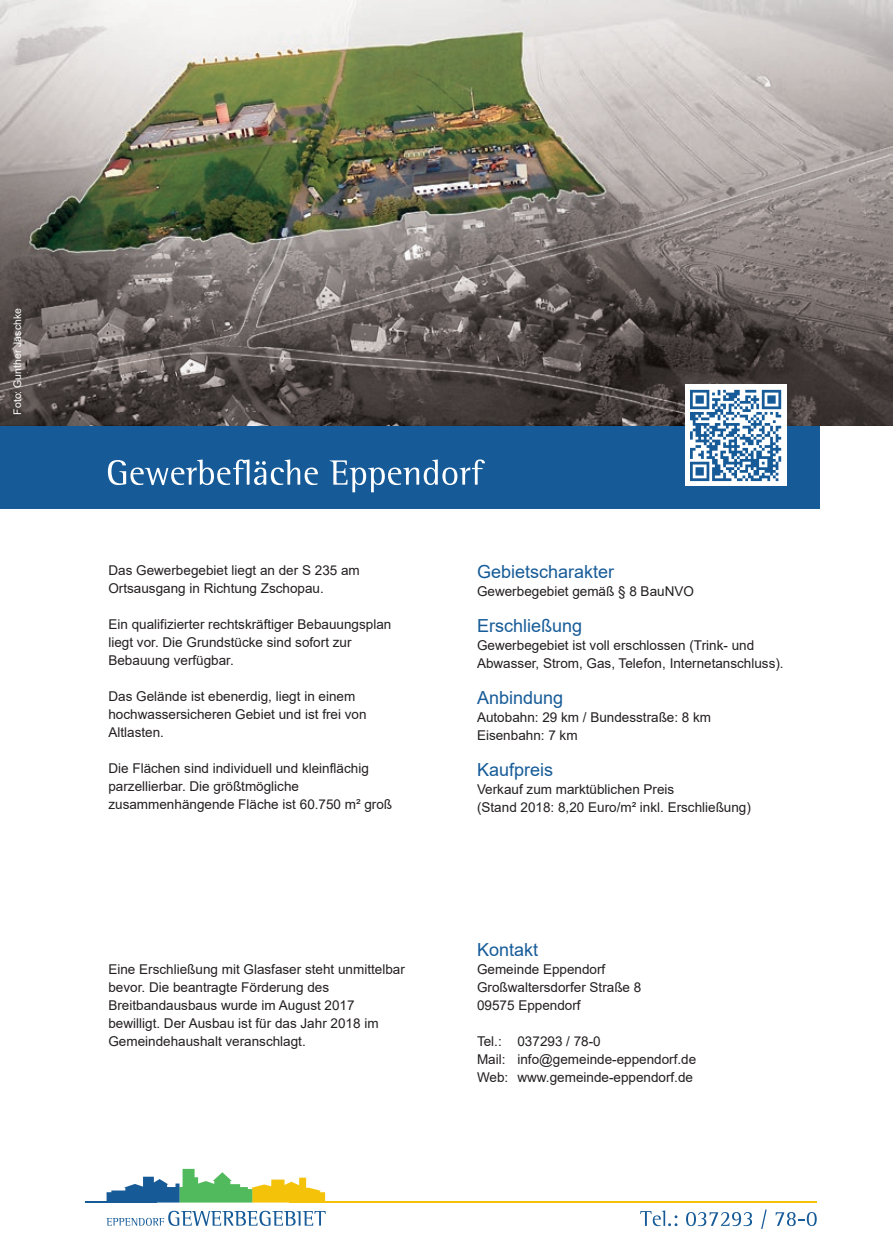
<style>
.page{position:relative;width:893px;height:1259px;background:#fff}
.page>*{position:absolute;margin:0;border:0;box-sizing:border-box;transform-origin:0 0}
.t1{font:18px "Arial";color:#165b98}
.t2{font:13.5px/18px "Arial";color:#231f20}
.t3{font:10.5px "Arial";color:#fff}
</style>
<div class="page">
<div style="left:0;top:310px;width:820px;height:198px;background:#165b98"></div>
<svg style="left:106px;top:1210px;width:220px;height:16px"></svg>
<svg style="left:107px;top:1168px;width:218px;height:34px"></svg>
<hr style="left:85px;top:1200px;width:72px;height:2px;background:#165b98">
<hr style="left:289px;top:1200px;width:528px;height:2px;background:#f3c209">
<svg style="left:108px;top:459px;width:210px;height:26px"></svg>
<svg style="left:330px;top:459px;width:155px;height:33px"></svg>
<img style="left:0;top:0;width:893px;height:425px">
<div style="left:685px;top:384px;width:101px;height:102px;background:#fff"></div>
<svg style="left:690px;top:390px;width:91px;height:91px"></svg>
<svg style="left:640px;top:1210px;width:37px;height:16px"></svg>
<svg style="left:686px;top:1212px;width:66px;height:14px"></svg>
<svg style="left:761px;top:1209px;width:6px;height:20px"></svg>
<svg style="left:776px;top:1212px;width:41px;height:14px"></svg>
<p class="t3" style="left:10px;top:414px;width:108px;rotate:-90deg">Foto: Gunther Jäschke</p>
<p class="t2" style="left:108px;top:561px;width:253px">Das Gewerbegebiet liegt an der S 235 am<br>Ortsausgang in Richtung Zschopau.</p>
<p class="t2" style="left:108px;top:615px;width:284px">Ein qualifizierter rechtskräftiger Bebauungsplan liegt vor. Die Grundstücke sind sofort zur<br>Bebauung verfügbar.</p>
<p class="t2" style="left:108px;top:687px;width:260px">Das Gelände ist ebenerdig, liegt in einem hochwassersicheren Gebiet und ist frei von<br>Altlasten.</p>
<p class="t2" style="left:108px;top:759px;width:285px">Die Flächen sind individuell und kleinflächig parzellierbar. Die größtmögliche zusammenhängende Fläche ist 60.750 m² groß</p>
<p class="t2" style="left:108px;top:960px;width:298px">Eine Erschließung mit Glasfaser steht unmittelbar bevor. Die beantragte Förderung des Breitbandausbaus wurde im August 2017 bewilligt. Der Ausbau ist für das Jahr 2018 im Gemeindehaushalt veranschlagt.</p>
<h1 class="t1" style="left:477px;top:559px;width:139px">Gebietscharakter</h1>
<p class="t2" style="left:477px;top:582px;width:218px">Gewerbegebiet gemäß § 8 BauNVO</p>
<h1 class="t1" style="left:477px;top:613px;width:107px">Erschließung</h1>
<p class="t2" style="left:477px;top:636px;width:308px">Gewerbegebiet ist voll erschlossen (Trink- und<br>Abwasser, Strom, Gas, Telefon, Internetanschluss).</p>
<h1 class="t1" style="left:477px;top:685px;width:88px">Anbindung</h1>
<p class="t2" style="left:477px;top:708px;width:236px">Autobahn: 29 km / Bundesstraße: 8 km<br>Eisenbahn: 7 km</p>
<h1 class="t1" style="left:477px;top:757px;width:78px">Kaufpreis</h1>
<p class="t2" style="left:477px;top:780px;width:275px">Verkauf zum marktüblichen Preis<br>(Stand 2018: 8,20 Euro/m² inkl. Erschließung)</p>
<h1 class="t1" style="left:477px;top:937px;width:63px">Kontakt</h1>
<p class="t2" style="left:477px;top:960px;width:166px">Gemeinde Eppendorf<br>Großwaltersdorfer Straße 8<br>09575 Eppendorf</p>
<p class="t2" style="left:477px;top:1032px;width:221px">Tel.: 037293 / 78-0<br>Mail: info@gemeinde-eppendorf.de<br>Web: www.gemeinde-eppendorf.de</p>
</div>
